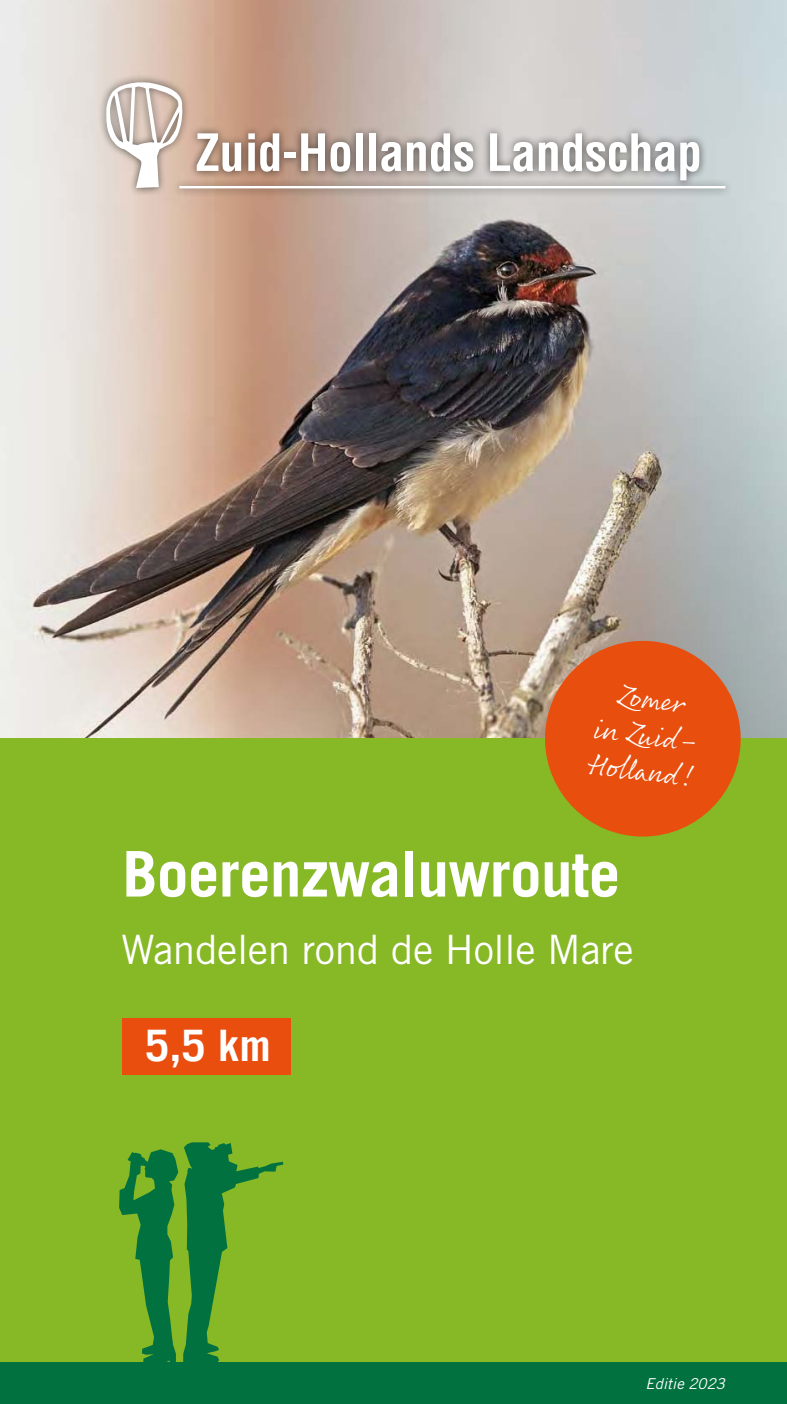
<style>
.page{position:relative;width:787px;height:1404px;background:#fff}
.page>*{position:absolute;margin:0;border:0;box-sizing:border-box;transform-origin:0 0}
.t1{font:700 63px "Trade Gothic LT Std";letter-spacing:-.01em;color:#fff}
.t2{font:700 43.5px "Trade Gothic LT";color:#fff}
.t3{font:40.5px "Trade Gothic LT Std";letter-spacing:-.01em;color:#fff}
.t4{font:30px/36px "Rollerscript Smooth";color:#fff;text-align:center}
.t5{font:italic 15px "Trade Gothic LT Std";color:#fff}
</style>
<div class="page">
<img style="left:0;top:0;width:787px;height:738px">
<div style="left:0;top:738px;width:787px;height:642px;background:#87b826"></div>
<div style="left:0;top:1361px;width:787px;height:42px;background:#00713f"></div>
<svg style="left:119px;top:1142px;width:164px;height:220px"></svg>
<div style="left:122px;top:1017px;width:169px;height:57px;background:#e94e0f"></div>
<svg style="left:540px;top:636px;width:205px;height:201px;background:#d26826"></svg>
<div style="left:98px;top:74px;width:635px;height:122px;background:#000;opacity:.6"></div>
<hr style="left:179px;top:186px;width:546px;height:2px;background:#fff">
<svg style="left:197px;top:133px;width:44px;height:39px"></svg>
<svg style="left:248px;top:133px;width:31px;height:39px"></svg>
<div style="left:284px;top:152px;width:12px;height:6px;background:#fff"></div>
<svg style="left:301px;top:133px;width:49px;height:39px"></svg>
<div style="left:356px;top:133px;width:6px;height:38px;background:#fff"></div>
<div style="left:369px;top:133px;width:7px;height:38px;background:#fff"></div>
<svg style="left:381px;top:142px;width:20px;height:30px"></svg>
<svg style="left:407px;top:133px;width:66px;height:39px"></svg>
<svg style="left:490px;top:133px;width:43px;height:39px"></svg>
<svg style="left:539px;top:133px;width:160px;height:47px"></svg>
<svg style="left:106px;top:83px;width:76px;height:105px"></svg>
<p class="t4" style="left:601px;top:673px;width:108px;rotate:7deg">Zomer<br>in Zuid-<br>Holl and!</p>
<h1 class="t1" style="left:122px;top:835px;width:499px">Boerenzwaluwroute</h1>
<p class="t3" style="left:121px;top:924px;width:514px">Wandelen rond de Holle Mare</p>
<p class="t2" style="left:145px;top:1018px;width:127px">5,5 km</p>
<p class="t5" style="left:645px;top:1373px;width:81px">Editie 2023</p>
</div>
